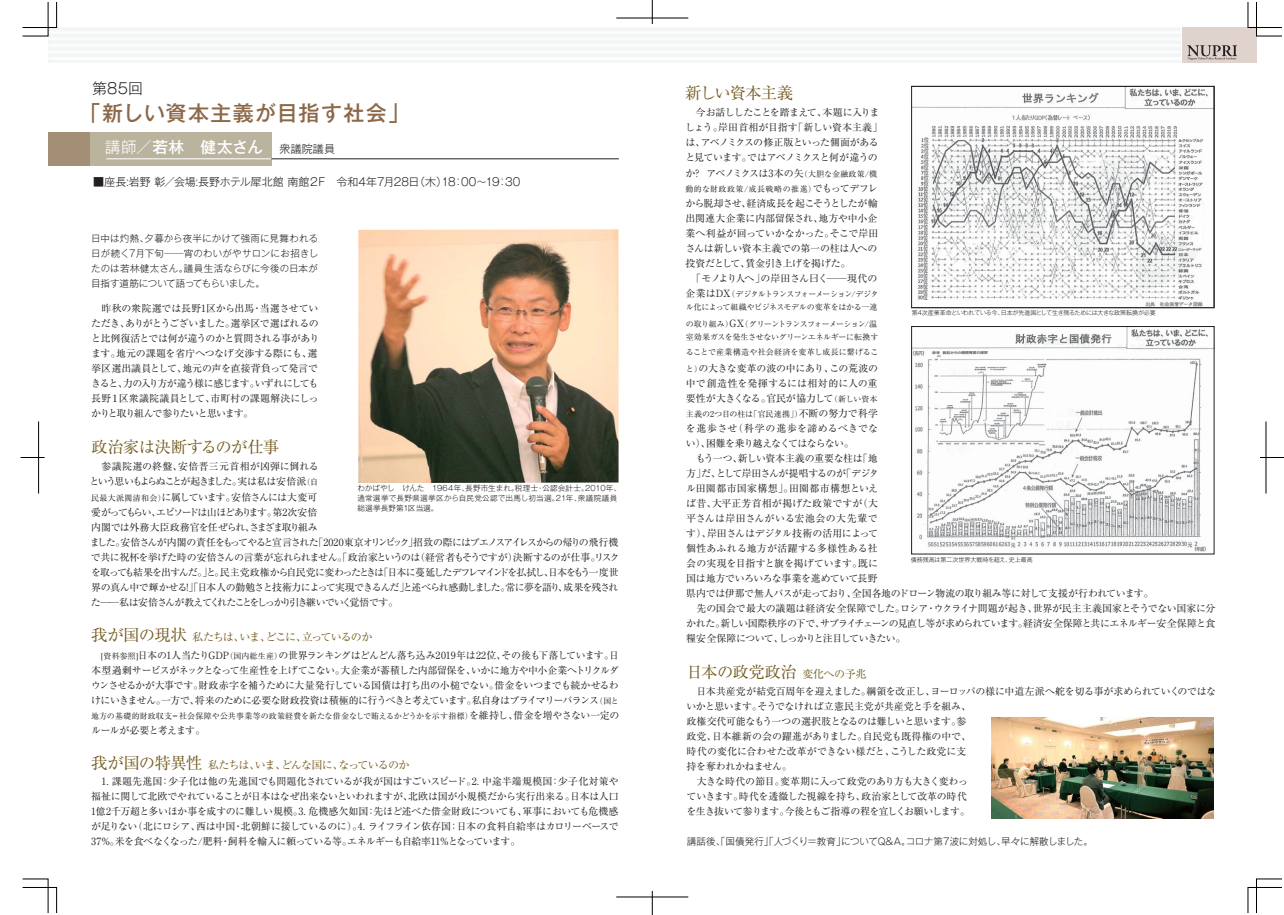
<style>
.page{position:relative;width:1284px;height:915px;background:#fff}
.page>*{position:absolute;margin:0;border:0;box-sizing:border-box;transform-origin:0 0}
.t1{font:21px "Gothic MB101 Pr 5 Medium 90 pv RKSJ H";letter-spacing:.06em;color:#8c6848}
.t2{font:16.3px "Ryumin Pr 5 Regular 90 pv RKSJ H";letter-spacing:-.02em;color:#755c21}
.t3{font:16.3px "Ryumin Pr 5 Regular 90 pv RKSJ H";letter-spacing:-.04em;color:#755c21}
.t4{font:16.3px "Ryumin Pr 5 Regular 90 pv RKSJ H";letter-spacing:-.06em;color:#755c21}
.t5{font:15.6px "Gothic MB101 Pr 5 Medium 90 pv RKSJ H";letter-spacing:.01em;color:#fff}
.t6{font:14.9px "Gothic MB101 Pr 5 Light 90 pv RKSJ H";color:#231f20}
.t7{font:11px "Ryumin Pr 5 Regular 90 pv RKSJ H";letter-spacing:-.085em;color:#755c21}
.t8{font:11px "Gothic MB101 Pr 6 N Light 90 pv RKSJ H";letter-spacing:-.015em;color:#231f20}
.t9{font:9.9px/15px "Ryumin Pr 5 Regular 90 pv RKSJ H";letter-spacing:-.04em;color:#231f20}
.t10{font:9.9px/15px "Ryumin Pr 5 Regular 90 pv RKSJ H";letter-spacing:-.085em;color:#231f20}
.t11{font:9.9px "Ryumin Pr 5 Regular 90 pv RKSJ H";letter-spacing:-.015em;color:#231f20}
.t12{font:9.9px "Ryumin Pr 5 Regular 90 pv RKSJ H";letter-spacing:.005em;color:#231f20}
.t13{font:9.9px "Ryumin Pr 5 Regular 90 pv RKSJ H";letter-spacing:-.06em;color:#231f20}
.t14{font:9.9px "Ryumin Pr 5 Regular 90 pv RKSJ H";letter-spacing:-.07em;color:#231f20}
.t15{font:9.5px/15px "Gothic MB101 Pr 5 Light 90 pv RKSJ H";letter-spacing:-.01em;color:#231f20;text-align:justify}
.t16{font:8px "Ryumin Pr 5 Regular 90 pv RKSJ H";letter-spacing:.005em;color:#231f20}
.t17{font:8px/13.3px "Ryumin Pr 5 Regular 90 pv RKSJ H";letter-spacing:-.05em;color:#231f20}
.t18{font:8px/13.3px "Ryumin Pr 5 Regular 90 pv RKSJ H";letter-spacing:-.065em;color:#231f20}
.t19{font:8px "Ryumin Pr 5 Regular 90 pv RKSJ H";letter-spacing:.01em;color:#231f20}
.t20{font:8px "Ryumin Pr 5 Regular 90 pv RKSJ H";letter-spacing:.06em;color:#231f20}
.t21{font:7.6px/10px "Gothic MB101 Pr 5 Light 90 pv RKSJ H";letter-spacing:.025em;color:#231f20}
.t22{font:6px "Gothic MB101 Pr 6 N Light 90 pv RKSJ H";letter-spacing:-.025em;color:#231f20}
.t23{font:6px "Gothic MB101 Pr 6 N Light 90 pv RKSJ H";color:#231f20}
.s1{font-family:"Gothic MB101 Pr 5 Light 90 pv RKSJ H"}
.s2{font-family:"Gothic MB101 Pr 5 Light 90 pv RKSJ H";font-size:11px;color:#231f20}
.s3{font-size:8px}
.s4{font-size:16.3px}
.s5{font-size:9.9px}
.s6{font-size:11px}
</style>
<div class="page">
<div style="left:48px;top:28px;width:1133px;height:35px;background:#f5f6f7"></div>
<hr style="left:48px;top:62px;width:1133px;height:1px;background:#fff">
<hr style="left:48px;top:61px;width:1133px;height:1px;background:#fff">
<hr style="left:48px;top:59px;width:1133px;height:1px;background:#fff">
<hr style="left:48px;top:58px;width:1133px;height:1px;background:#fff">
<hr style="left:48px;top:57px;width:1133px;height:1px;background:#fff">
<hr style="left:48px;top:56px;width:1133px;height:1px;background:#fff">
<hr style="left:48px;top:55px;width:1133px;height:1px;background:#fff">
<hr style="left:48px;top:54px;width:1133px;height:1px;background:#fff">
<hr style="left:48px;top:52px;width:1133px;height:1px;background:#fff">
<hr style="left:48px;top:51px;width:1133px;height:1px;background:#fff">
<hr style="left:48px;top:50px;width:1133px;height:1px;background:#fff">
<hr style="left:48px;top:49px;width:1133px;height:1px;background:#fff">
<hr style="left:48px;top:48px;width:1133px;height:1px;background:#fff">
<hr style="left:48px;top:46px;width:1133px;height:1px;background:#fff">
<hr style="left:48px;top:45px;width:1133px;height:1px;background:#fff">
<hr style="left:48px;top:44px;width:1133px;height:1px;background:#fff">
<hr style="left:48px;top:43px;width:1133px;height:1px;background:#fff">
<hr style="left:48px;top:42px;width:1133px;height:1px;background:#fff">
<hr style="left:48px;top:41px;width:1133px;height:1px;background:#fff">
<hr style="left:48px;top:39px;width:1133px;height:1px;background:#fff">
<hr style="left:48px;top:38px;width:1133px;height:1px;background:#fff">
<hr style="left:48px;top:37px;width:1133px;height:1px;background:#fff">
<hr style="left:48px;top:36px;width:1133px;height:1px;background:#fff">
<hr style="left:48px;top:35px;width:1133px;height:1px;background:#fff">
<hr style="left:48px;top:33px;width:1133px;height:1px;background:#fff">
<hr style="left:48px;top:32px;width:1133px;height:1px;background:#fff">
<hr style="left:48px;top:31px;width:1133px;height:1px;background:#fff">
<hr style="left:48px;top:30px;width:1133px;height:1px;background:#fff">
<hr style="left:48px;top:29px;width:1133px;height:1px;background:#fff">
<hr style="left:48px;top:28px;width:1133px;height:1px;background:#fff">
<div style="left:1182px;top:28px;width:74px;height:35px;background:#e0d3ce"></div>
<img style="left:358px;top:229px;width:260px;height:253px">
<img style="left:991px;top:717px;width:222px;height:100px">
<svg style="left:913px;top:88px;width:299px;height:218px"></svg>
<div style="left:911px;top:86px;width:303px;height:222px;border:1px solid #231f20"></div>
<img style="left:913px;top:328px;width:299px;height:224px">
<div style="left:911px;top:326px;width:303px;height:228px;border:1px solid #231f20"></div>
<svg style="left:1187px;top:45px;width:49px;height:15px"></svg>
<div style="left:48px;top:132px;width:42px;height:34px;background:#a38f75"></div>
<div style="left:90px;top:132px;width:181px;height:34px;background:#bab49f"></div>
<hr style="left:271px;top:159px;width:348px;height:1px;background:#231f20">
<hr style="left:106px;top:159px;width:165px;height:1px;background:#fff">
<svg style="left:22px;top:878px;width:35px;height:34px"></svg>
<svg style="left:22px;top:2px;width:35px;height:34px"></svg>
<svg style="left:1247px;top:2px;width:35px;height:34px"></svg>
<svg style="left:1247px;top:878px;width:35px;height:34px"></svg>
<svg style="left:21px;top:457px;width:24px;height:1px"></svg>
<hr style="left:38px;top:421px;width:1px;height:72px;background:#000">
<svg style="left:1260px;top:457px;width:23px;height:1px"></svg>
<hr style="left:1265px;top:421px;width:1px;height:72px;background:#000">
<hr style="left:616px;top:18px;width:72px;height:1px;background:#000">
<svg style="left:652px;top:0;width:1px;height:24px"></svg>
<hr style="left:616px;top:896px;width:72px;height:1px;background:#000">
<svg style="left:652px;top:891px;width:1px;height:23px"></svg>
<h3 class="t6" style="left:92px;top:83px;width:98px">第85回　　　</h3>
<h1 class="t1" style="left:79px;top:106px;width:331px">「新しい資本主義が目指す社会」</h1>
<h3 class="t5" style="left:105px;top:142px;width:232px"><span class="s1">講師／</span>若林　健太さん <span class="s2">衆議院議員</span></h3>
<p class="t8" style="left:93px;top:178px;width:428px">■座長:岩野 彰／会場:長野ホテル犀北館 南館２F　<span class="s1">令和4年7月28日（木）18：00～19：30</span></p>
<p class="t15" style="left:91px;top:232px;width:229px">日中は灼熱、夕暮から夜半にかけて強雨に見舞われる日が続く7月下旬──宵のわいがやサロンにお招きしたのは若林健太さん。議員生活ならびに今後の日本が目指す道筋について語ってもらいました。</p>
<p class="t9" style="left:91px;top:302px;width:229px">　昨秋の衆院選では長野1区から出馬・当選させていただき、ありがとうございました。選挙区で選ばれるのと比例復活とでは何が違うのかと質問される事があります。地元の課題を省庁へつなげ交渉する際にも、選挙区選出議員として、地元の声を直接背負って発言できると、力の入り方が違う様に感じます。いずれにしても長野１区衆議院議員として、市町村の課題解決にしっかりと取り組んで参りたいと思います。</p>
<h2 class="t3" style="left:91px;top:440px;width:189px">政治家は決断するのが仕事</h2>
<p class="t10" style="left:90px;top:460px;width:531px">　　参議院選の終盤、安倍晋三元首相が凶弾に倒れる<br>という思いもよらぬことが起きました。実は私は安倍派<span class="s3">（自<br>民最大派閥清和会）</span>に属しています。安倍さんには大変可<br>愛がってもらい、エピソードは山ほどあります。第2次安倍<br>内閣では外務大臣政務官を任ぜられ、さまざま取り組み<br>ました。安倍さんが内閣の責任をもってやると宣言された「2020東京オリンピック」招致の際にはブエノスアイレスからの帰りの飛行機で共に祝杯を挙げた時の安倍さんの言葉が忘れられません。「政治家というのは（経営者もそうですが）決断するのが仕事。リスクを取っても結果を出すんだ。」と。民主党政権から自民党に変わったときは「日本に蔓延したデフレマインドを払拭し、日本をもう一度世界の真ん中で輝かせる！」「日本人の勤勉さと技術力によって実現できるんだ」と述べられ感動しました。常に夢を語り、成果を残された──私は安倍さんが教えてくれたことをしっかり引き継いでいく覚悟です。</p>
<p class="t7" style="left:91px;top:632px;width:283px"><span class="s4">我が国の現状</span> 私たちは、いま、どこに、立っているのか</p>
<p class="t9" style="left:91px;top:648px;width:529px;text-align:justify;text-indent:10px"><span class="s3">[資料参照]</span>日本の1人当たりGDP<span class="s3">（国内総生産）</span>の世界ランキングはどんどん落ち込み2019年は22位、その後も下落しています。日本型過剰サービスがネックとなって生産性を上げてこない。大企業が蓄積した内部留保を、いかに地方や中小企業へトリクルダウンさせるかが大事です。財政赤字を補うために大量発行している国債は打ち出の小槌でない。借金をいつまでも続かせるわけにいきません。一方で、将来のために必要な財政投資は積極的に行うべきと考えています。私自身はプライマリーバランス<span class="s3">（国と</span></p>
<p class="t16" style="left:91px;top:712px;width:530px">地方の基礎的財政収支＝社会保障や公共事業等の政策経費を新たな借金なしで賄えるかどうかを示す指標）<span class="s5">を維持し、借金を増やさない一定の</span></p>
<p class="t14" style="left:91px;top:726px;width:116px">ルールが必要と考えます。</p>
<p class="t7" style="left:91px;top:760px;width:320px"><span class="s4">我が国の特異性</span> 私たちは、いま、どんな国に、なっているのか</p>
<p class="t9" style="left:91px;top:774px;width:529px;text-align:justify">　1．課題先進国：少子化は他の先進国でも問題化されているが我が国はすごいスピード。2．中途半端規模国：少子化対策や福祉に関して北欧でやれていることが日本はなぜ出来ないといわれますが、北欧は国が小規模だから実行出来る。日本は人口1億2千万超と多いほか事を成すのに難しい規模。3．危機感欠如国：先ほど述べた借金財政についても、軍事においても危機感が足りない（北にロシア、西は中国・北朝鮮に接しているのに）。4．ライフライン依存国：日本の食料自給率はカロリーベースで37%。米を食べなくなった/肥料・飼料を輸入に頼っている等。エネルギーも自給率11％となっています。</p>
<p class="t21" style="left:357px;top:484px;width:265px">わかばやし　けんた　1964年、長野市生まれ。税理士・公認会計士。2010年、通常選挙で長野県選挙区から自民党公認で出馬し初当選。21年、衆議院議員総選挙長野第1区当選。</p>
<h2 class="t4" style="left:685px;top:87px;width:109px">新しい資本主義</h2>
<p class="t9" style="left:685px;top:106px;width:199px">　　今お話ししたことを踏まえて、本題に入りましょう。岸田首相が目指す「新しい資本主義」は、アベノミクスの修正版といった側面があると見ています。ではアベノミクスと何が違うのか? アベノミクスは3本の矢<span class="s3">（大胆な金融政策/機</span></p>
<p class="t20" style="left:685px;top:185px;width:194px">動的な財政政策/成長戦略の推進）<span class="s5">でもってデフレ</span></p>
<p class="t9" style="left:685px;top:196px;width:194px">から脱却させ、経済成長を起こそうとしたが輸</p>
<p class="t11" style="left:685px;top:214px;width:193px">出関連大企業に内部留保され、地方や中小企</p>
<p class="t12" style="left:685px;top:229px;width:194px">業へ利益が回っていかなかった。そこで岸田</p>
<p class="t9" style="left:685px;top:241px;width:193px">さんは新しい資本主義での第一の柱は人への</p>
<p class="t9" style="left:685px;top:256px;width:166px">投資だとして、賃金引き上げを掲げた。</p>
<p class="t13" style="left:691px;top:274px;width:188px">「モノより人へ」の岸田さん曰く──現代の</p>
<p class="t18" style="left:685px;top:288px;width:194px"><span class="s5">企業はDX</span>（デジタルトランスフォーメーション/デジタル化によって組織やビジネスモデルの変革をはかる一連</p>
<p class="t17" style="left:685px;top:318px;width:194px">の取り組み）<span class="s5">GX</span>（グリーントランスフォーメーション/温室効果ガスを発生させないグリーンエネルギーに転換す</p>
<p class="t19" style="left:685px;top:349px;width:194px">ることで産業構造や社会経済を変革し成長に繋げるこ</p>
<p class="t9" style="left:685px;top:361px;width:194px;text-align:justify"><span class="s3">と）</span>の大きな変革の波の中にあり、この荒波の中で創造性を発揮するには相対的に人の重要性が大きくなる。官民が協力して<span class="s3">（新しい資本</span></p>
<p class="t16" style="left:686px;top:410px;width:194px">主義の2つ目の柱は「官民連携」）<span class="s5">不断の努力で科学</span></p>
<p class="t9" style="left:686px;top:421px;width:531px">を進歩させ（科学の進歩を諦めるべきでな<br>い）、困難を乗り越えなくてはならない。<br>　もう一つ、新しい資本主義の重要な柱は「地<br>方」だ、として岸田さんが提唱するのが「デジタ<br>ル田園都市国家構想」。田園都市構想といえ<br>ば昔、大平正芳首相が掲げた政策ですが（大<br>平さんは岸田さんがいる宏池会の大先輩で<br>す）、岸田さんはデジタル技術の活用によって<br>個性あふれる地方が活躍する多様性ある社<br>会の実現を目指すと旗を掲げています。既に<br>国は地方でいろいろな事業を進めていて長野<br>県内では伊那で無人バスが走っており、全国各地のドローン物流の取り組み等に対して支援が行われています。<br>　先の国会で最大の議題は経済安全保障でした。ロシア・ウクライナ問題が起き、世界が民主主義国家とそうでない国家に分かれた。新しい国際秩序の下で、サプライチェーンの見直し等が求められています。経済安全保障と共にエネルギー安全保障と食糧安全保障について、しっかりと注目していきたい。</p>
<h2 class="t2" style="left:686px;top:665px;width:181px">日本の政党政治 <span class="s6">変化への予兆</span></h2>
<p class="t9" style="left:686px;top:684px;width:531px">　日本共産党が結党百周年を迎えました。綱領を改正し、ヨーロッパの様に中道左派へ舵を切る事が求められていくのではないかと思います。そうでなければ立憲民主党が共産党と手を組み、<br>政権交代可能なもう一つの選択肢となるのは難しいと思います。参<br>政党、日本維新の会の躍進がありました。自民党も既得権の中で、<br>時代の変化に合わせた改革ができない様だと、こうした政党に支<br>持を奪われかねません。<br>　大きな時代の節目。変革期に入って政党のあり方も大きく変わっ<br>ていきます。時代を透徹した視線を持ち、政治家として改革の時代<br>を生き抜いて参ります。今後ともご指導の程を宜しくお願いします。</p>
<p class="t15" style="left:686px;top:834px;width:408px">講話後、「国債発行」「人づくり＝教育」についてQ&amp;A。コロナ第7波に対処し、早々に解散しました。</p>
<p class="t22" style="left:911px;top:310px;width:245px">第4次産業革命といわれている今、日本が先進国として生き残るためには大きな政策転換が必要</p>
<p class="t23" style="left:910px;top:557px;width:123px">債務残高は第二次世界大戦時を超え、史上最高</p>
</div>
